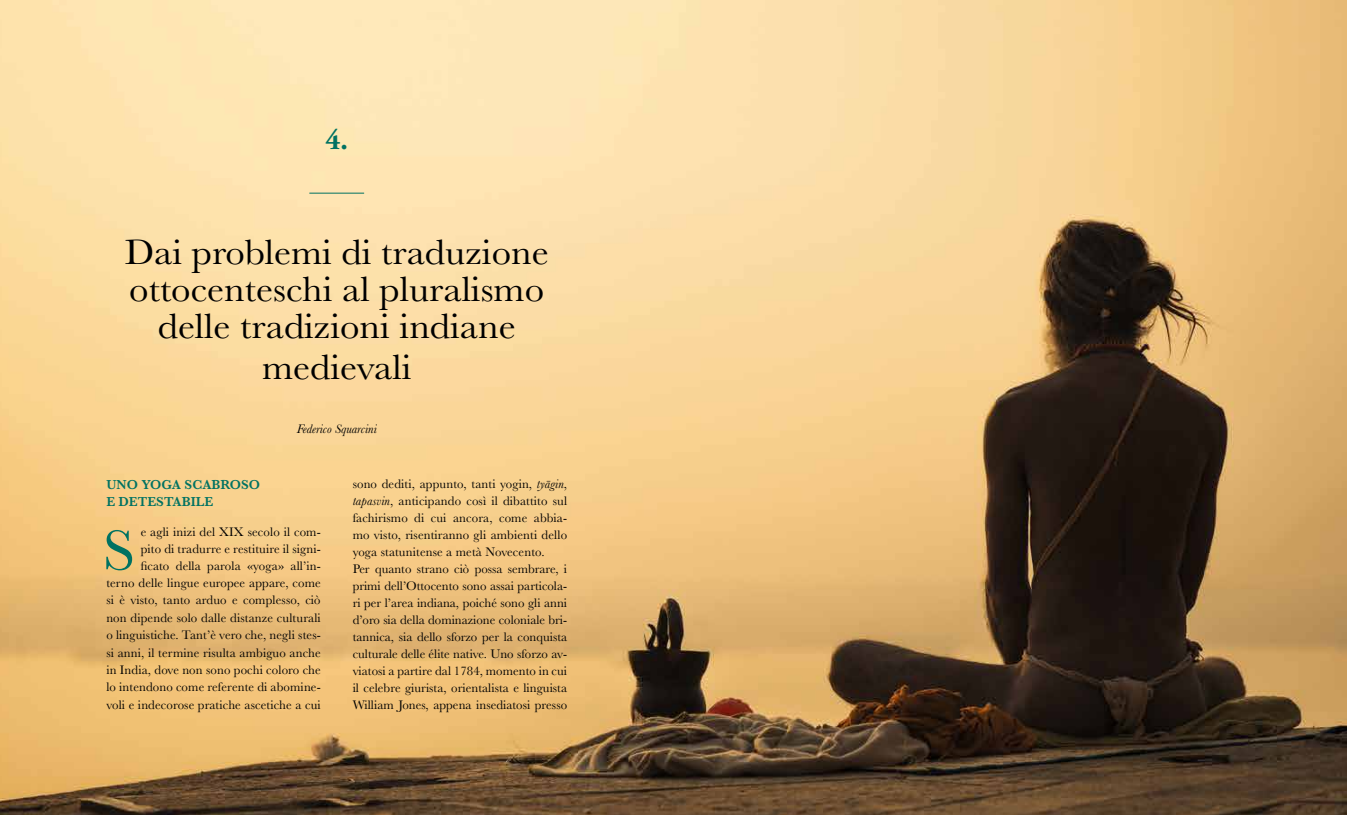
<style>
.page{position:relative;width:1347px;height:815px;background:#fff}
.page>*{position:absolute;margin:0;border:0;box-sizing:border-box;transform-origin:0 0}
.t1{font:58.88px "Baskerville";color:#007262}
.t2{font:36.62px/38.4px "Baskerville";color:#000;text-align:center;scale:1.06 1}
.t3{font:700 28.75px "Adobe Garamond";color:#007262}
.t4{font:600 13.5px/17.4px "Baskerville";color:#007262}
.t5{font:12.88px/17px "Baskerville";letter-spacing:.01em;color:#000;text-align:right}
.t6{font:italic 12.88px "Baskerville";color:#000}
.s1{font-style:italic}
</style>
<div class="page">
<img style="left:0;top:0;width:1346px;height:815px">
<hr style="left:309px;top:193px;width:55px;height:1px;background:#007262">
<h3 class="t3" style="left:325px;top:124px;width:24px">4.</h3>
<h2 class="t2" style="left:125px;top:233px;width:401px">Dai problemi di traduzione ottocenteschi al pluralismo delle tradizioni indiane medievali</h2>
<p class="t6" style="left:297px;top:420px;width:82px">Federico Squarcini</p>
<p class="t4" style="left:106px;top:476px;width:155px">UNO YOGA SCABROSO<br>E DETESTABILE</p>
<h1 class="t1" style="left:103px;top:513px;width:33px">S</h1>
<p class="t5" style="left:106px;top:523px;width:216px">e agli inizi del XIX secolo il com-<br>pito di tradurre e restituire il signi-<br>ficato della parola «yoga» all’in-<br>terno delle lingue europee appare, come si è visto, tanto arduo e complesso, ciò non dipende solo dalle distanze culturali o linguistiche. Tant’è vero che, negli stes&shy;si anni, il termine risulta ambiguo anche in India, dove non sono pochi coloro che lo intendono come referente di abomine&shy;voli e indecorose pratiche ascetiche a cui</p>
<p class="t5" style="left:353px;top:476px;width:216px;text-align:left">sono dediti, appunto, tanti yogin, <span class="s1">tyāgin</span>, <span class="s1">tapasvin</span>, anticipando così il dibattito sul fachirismo di cui ancora, come abbia&shy;mo visto, risentiranno gli ambienti dello yoga statunitense a metà Novecento.<br>Per quanto strano ciò possa sembrare, i primi dell’Ottocento sono assai particola&shy;ri per l’area indiana, poiché sono gli anni d’oro sia della dominazione coloniale bri&shy;tannica, sia dello sforzo per la conquista culturale delle élite native. Uno sforzo av&shy;viatosi a partire dal 1784, momento in cui il celebre giurista, orientalista e linguista William Jones, appena insediatosi presso</p>
</div>
